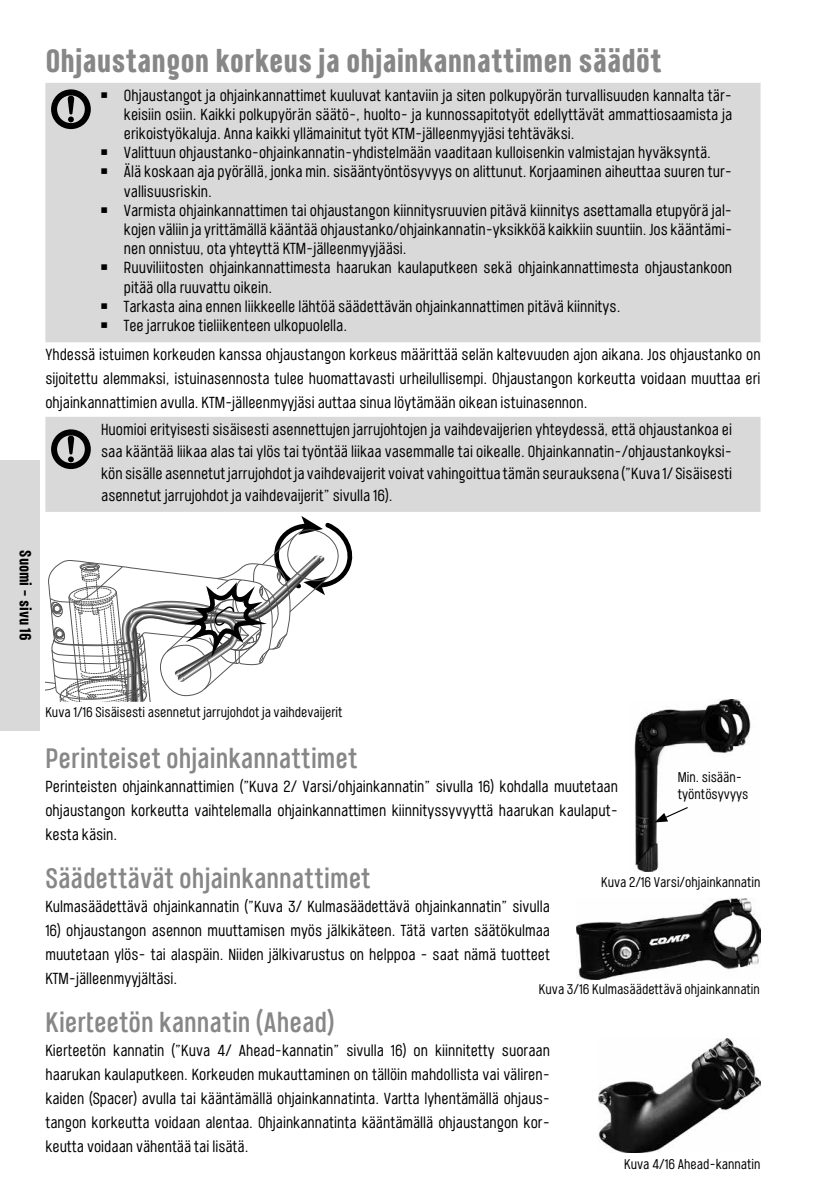
<style>
.page{position:relative;width:823px;height:1191px;background:#fff}
.page>*{position:absolute;margin:0;border:0;box-sizing:border-box;transform-origin:0 0}
.t1{font:700 32px "Port Condensed";color:#878787}
.t2{font:500 28px "Port Condensed";color:#878787}
.t3{font:16px/24px "Port Condensed";color:#000;text-align:justify}
.t4{font:700 16px "Port Condensed";color:#000}
.t5{font:14px/16.8px "Port Condensed";color:#000}
</style>
<div class="page">
<div style="left:0;top:460px;width:40px;height:271px;background:#d9d9d9"></div>
<div style="left:45px;top:83px;width:715px;height:259px;background:#d9d9d9"></div>
<svg style="left:47px;top:86px;width:47px;height:47px;background:#8f8f8f"></svg>
<div style="left:45px;top:417px;width:715px;height:95px;background:#d9d9d9"></div>
<svg style="left:47px;top:426px;width:47px;height:47px;background:#8f8f8f"></svg>
<svg style="left:45px;top:516px;width:308px;height:185px"></svg>
<img style="left:634px;top:700px;width:117px;height:171px">
<svg style="left:654px;top:806px;width:34px;height:16px"></svg>
<img style="left:576px;top:898px;width:184px;height:81px">
<img style="left:598px;top:1038px;width:161px;height:114px">
<h1 class="t1" style="left:45px;top:40px;width:617px">Ohjaustangon korkeus ja ohjainkannattimen säädöt</h1>
<p class="t3" style="left:101px;top:83px;width:632px">￭ Ohjaustangot ja ohjainkannattimet kuuluvat kantaviin ja siten polkupyörän turvallisuuden kannalta tär-</p>
<p class="t3" style="left:124px;top:102px;width:609px">keisiin osiin. Kaikki polkupyörän säätö-, huolto- ja kunnossapitotyöt edellyttävät ammattiosaamista ja</p>
<p class="t3" style="left:124px;top:121px;width:452px">erikoistyökaluja. Anna kaikki yllämainitut työt KTM-jälleenmyyjäsi tehtäväksi.</p>
<p class="t3" style="left:101px;top:140px;width:611px">￭ Valittuun ohjaustanko-ohjainkannatin-yhdistelmään vaaditaan kulloisenkin valmistajan hyväksyntä.</p>
<p class="t3" style="left:101px;top:159px;width:632px">￭ Älä koskaan aja pyörällä, jonka min. sisääntyöntösyvyys on alittunut. Korjaaminen aiheuttaa suuren tur-</p>
<p class="t3" style="left:124px;top:179px;width:89px">vallisuusriskin.</p>
<p class="t3" style="left:101px;top:198px;width:632px">￭ Varmista ohjainkannattimen tai ohjaustangon kiinnitysruuvien pitävä kiinnitys asettamalla etupyörä jal-</p>
<p class="t3" style="left:124px;top:217px;width:609px">kojen väliin ja yrittämällä kääntää ohjaustanko/ohjainkannatin-yksikköä kaikkiin suuntiin. Jos kääntämi-</p>
<p class="t3" style="left:124px;top:236px;width:284px">nen onnistuu, ota yhteyttä KTM-jälleenmyyjääsi.</p>
<p class="t3" style="left:101px;top:255px;width:632px">￭ Ruuviliitosten ohjainkannattimesta haarukan kaulaputkeen sekä ohjainkannattimesta ohjaustankoon</p>
<p class="t3" style="left:124px;top:275px;width:150px">pitää olla ruuvattu oikein.</p>
<p class="t3" style="left:101px;top:294px;width:520px">￭ Tarkasta aina ennen liikkeelle lähtöä säädettävän ohjainkannattimen pitävä kiinnitys.</p>
<p class="t3" style="left:101px;top:313px;width:247px">￭ Tee jarrukoe tieliikenteen ulkopuolella.</p>
<p class="t3" style="left:45px;top:342px;width:716px">Yhdessä istuimen korkeuden kanssa ohjaustangon korkeus määrittää selän kaltevuuden ajon aikana. Jos ohjaustanko on sijoitettu alemmaksi, istuinasennosta tulee huomattavasti urheilullisempi. Ohjaustangon korkeutta voidaan muuttaa eri ohjainkannattimien avulla. KTM-jälleenmyyjäsi auttaa sinua löytämään oikean istuinasennon.</p>
<p class="t3" style="left:101px;top:417px;width:632px;line-height:22px">Huomioi erityisesti sisäisesti asennettujen jarrujohtojen ja vaihdevaijerien yhteydessä, että ohjaustankoa ei saa kääntää liikaa alas tai ylös tai työntää liikaa vasemmalle tai oikealle. Ohjainkannatin-/ohjaustankoyksi&shy;kön sisälle asennetut jarrujohdot ja vaihdevaijerit voivat vahingoittua tämän seurauksena (”Kuva 1/ Sisäisesti asennetut jarrujohdot ja vaihdevaijerit” sivulla 16).</p>
<p class="t4" style="left:36px;top:550px;width:92px;rotate:90deg">Suomi – sivu 16</p>
<p class="t5" style="left:45px;top:703px;width:298px">Kuva 1/16 Sisäisesti asennetut jarrujohdot ja vaihdevaijerit</p>
<h2 class="t2" style="left:45px;top:740px;width:313px">Perinteiset ohjainkannattimet</h2>
<p class="t3" style="left:45px;top:774px;width:573px">Perinteisten ohjainkannattimien (”Kuva 2/ Varsi/ohjainkannatin” sivulla 16) kohdalla muutetaan ohjaustangon korkeutta vaihtelemalla ohjainkannattimen kiinnityssyvyyttä haarukan kaulaput&shy;kesta käsin.</p>
<h2 class="t2" style="left:45px;top:860px;width:326px">Säädettävät ohjainkannattimet</h2>
<p class="t5" style="left:677px;top:768px;width:72px">Min. sisään&shy;työntösyvyys</p>
<p class="t5" style="left:600px;top:873px;width:161px">Kuva 2/16 Varsi/ohjainkannatin</p>
<p class="t3" style="left:45px;top:894px;width:505px">Kulmasäädettävä ohjainkannatin (”Kuva 3/ Kulmasäädettävä ohjainkannatin” sivulla</p>
<p class="t3" style="left:45px;top:918px;width:506px">16) ohjaustangon asennon muuttamisen myös jälkikäteen. Tätä varten säätökulmaa muutetaan ylös- tai alaspäin. Niiden jälkivarustus on helppoa - saat nämä tuotteet KTM-jälleenmyyjältäsi.</p>
<h2 class="t2" style="left:45px;top:1004px;width:290px">Kierteetön kannatin (Ahead)</h2>
<p class="t5" style="left:538px;top:980px;width:222px">Kuva 3/16 Kulmasäädettävä ohjainkannatin</p>
<p class="t3" style="left:45px;top:1038px;width:506px">Kierteetön kannatin (”Kuva 4/ Ahead-kannatin” sivulla 16) on kiinnitetty suoraan haarukan kaulaputkeen. Korkeuden mukauttaminen on tällöin mahdollista vai väliren&shy;kaiden (Spacer) avulla tai kääntämällä ohjainkannatinta. Vartta lyhentämällä ohjaus&shy;tangon korkeutta voidaan alentaa. Ohjainkannatinta kääntämällä ohjaustangon kor&shy;keutta voidaan vähentää tai lisätä.</p>
<p class="t5" style="left:623px;top:1155px;width:138px">Kuva 4/16 Ahead-kannatin</p>
</div>
